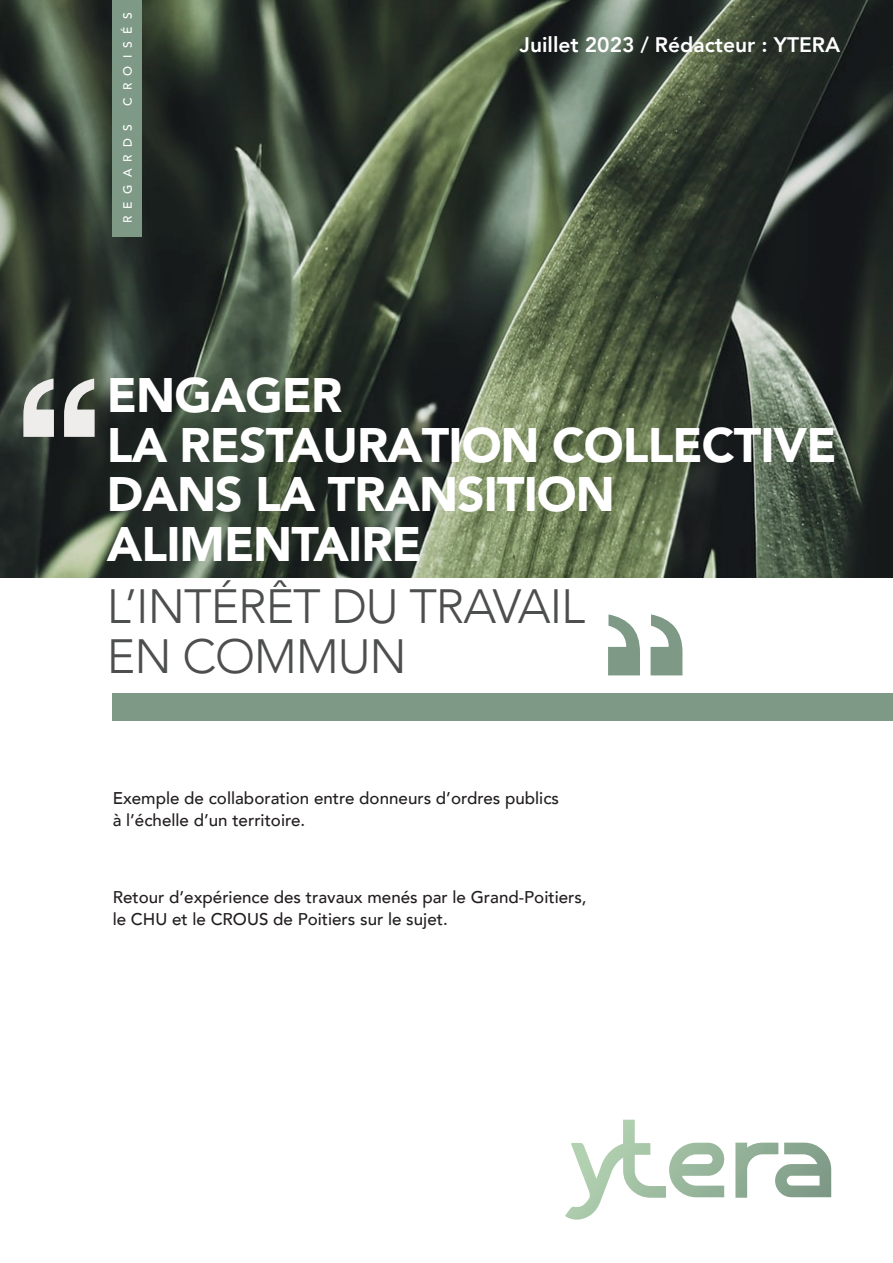
<style>
.page{position:relative;width:893px;height:1263px;background:#fff}
.page>*{position:absolute;margin:0;border:0;box-sizing:border-box;transform-origin:0 0}
.t1{font:900 48px/49.5px "Avenir";letter-spacing:-.02em;color:#fff}
.t2{font:300 48px/49.5px "Avenir";letter-spacing:-.02em;color:#4d4f4e}
.t3{font:800 21px "Avenir";color:#fff}
.t4{font:500 16.95px/22.6px "Avenir";color:#231f20}
.t5{font:500 12px "Avenir";letter-spacing:.61em;color:#fff}
</style>
<div class="page">
<img style="left:0;top:0;width:893px;height:577px">
<div style="left:113px;top:693px;width:780px;height:27px;background:#7e9986"></div>
<div style="left:113px;top:0;width:29px;height:236px;background:#7e9986"></div>
<svg style="left:23px;top:378px;width:72px;height:59px;background:#a0a29f"></svg>
<svg style="left:608px;top:614px;width:74px;height:61px"></svg>
<svg style="left:565px;top:1120px;width:159px;height:100px"></svg>
<svg style="left:735px;top:1142px;width:96px;height:56px"></svg>
<svg style="left:891px;top:57px;width:2px;height:12px"></svg>
<p class="t5" style="left:117px;top:106px;width:95px;rotate:-90deg">CROISÉS</p>
<p class="t5" style="left:117px;top:223px;width:101px;rotate:-90deg">REGARDS</p>
<p class="t3" style="left:519px;top:28px;width:322px">Juillet 2023 / Rédacteur : YTERA</p>
<h1 class="t1" style="left:107px;top:373px;width:731px">ENGAGER<br>LA RESTAURATION COLLECTIVE<br>DANS LA TRANSITION<br>ALIMENTAIRE</h1>
<h1 class="t2" style="left:107px;top:582px;width:480px">L’INTÉRÊT DU TRAVAIL<br>EN COMMUN</h1>
<p class="t4" style="left:113px;top:786px;width:448px">Exemple de collaboration entre donneurs d’ordres publics à l’échelle d’un territoire.</p>
<p class="t4" style="left:113px;top:884px;width:475px">Retour d’expérience des travaux menés par le Grand-Poitiers, le CHU et le CROUS de Poitiers sur le sujet.</p>
</div>
